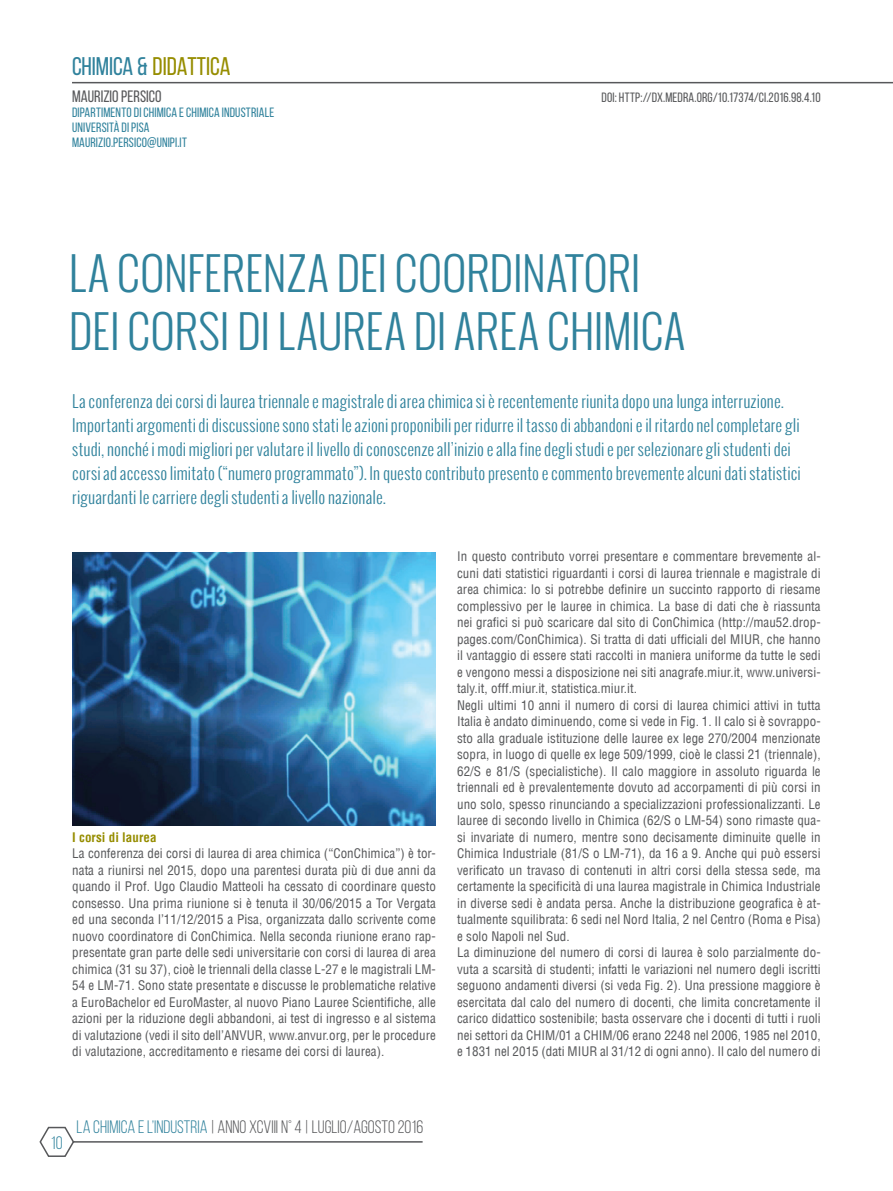
<style>
.page{position:relative;width:893px;height:1191px;background:#fff}
.page>*{position:absolute;margin:0;border:0;box-sizing:border-box;transform-origin:0 0}
.t1{font:300 45px/58.5px "Oswald";letter-spacing:-.005em;color:#30829c}
.t2{font:25.5px "Bebas Neue";color:#968d00}
.t3{font:18px "Bebas Neue";color:#57585a}
.t4{font:18px "Bebas Neue";color:#30829c}
.t5{font:300 16.5px/24px "Oswald";letter-spacing:.005em;color:#30829c}
.t6{font:16.5px "Bebas Neue";letter-spacing:.005em;color:#57585a}
.t7{font:13.5px/15px "Bebas Neue";letter-spacing:.01em;color:#30829c}
.t8{font:13.5px "Bebas Neue";letter-spacing:.01em;color:#57585a}
.t9{font:condensed 12.9px/16.5px "Helvetica LT";letter-spacing:.005em;color:#57585a;text-align:justify}
.t10{font:700 condensed 12.9px "Helvetica LT";letter-spacing:.005em;color:#968d00}
.s1{color:#30829c}
</style>
<div class="page">
<hr style="left:72px;top:82px;width:821px;height:1px;background:#57585a">
<svg style="left:39px;top:1126px;width:384px;height:31px"></svg>
<img style="left:72px;top:553px;width:364px;height:272px">
<h2 class="t2" style="left:72px;top:52px;width:160px"><span class="s1">CHIMICA &amp;</span> DIDATTICA</h2>
<p class="t6" style="left:72px;top:87px;width:91px">MAURIZIO PERSICO</p>
<p class="t7" style="left:72px;top:105px;width:204px">DIPARTIMENTO DI CHIMICA E CHIMICA INDUSTRIALE<br>UNIVERSITÀ DI PISA<br>MAURIZIO.PERSICO@UNIPI.IT</p>
<p class="t8" style="left:602px;top:90px;width:221px">DOI: HTTP://DX.MEDRA.ORG/10.17374/CI.2016.98.4.10</p>
<h1 class="t1" style="left:69px;top:243px;width:618px">LA CONFERENZA DEI COORDINATORI<br>DEI CORSI DI LAUREA DI AREA CHIMICA</h1>
<p class="t5" style="left:72px;top:389px;width:730px">La conferenza dei corsi di laurea triennale e magistrale di area chimica si è recentemente riunita dopo una lunga interruzione.<br>Importanti argomenti di discussione sono stati le azioni proponibili per ridurre il tasso di abbandoni e il ritardo nel completare gli studi, nonché i modi migliori per valutare il livello di conoscenze all’inizio e alla fine degli studi e per selezionare gli studenti dei corsi ad accesso limitato (“numero programmato”). In questo contributo presento e commento brevemente alcuni dati statistici riguardanti le carriere degli studenti a livello nazionale.</p>
<p class="t10" style="left:72px;top:829px;width:86px">I corsi di laurea</p>
<p class="t9" style="left:72px;top:845px;width:365px">La conferenza dei corsi di laurea di area chimica (“ConChimica”) è tor&shy;nata a riunirsi nel 2015, dopo una parentesi durata più di due anni da quando il Prof. Ugo Claudio Matteoli ha cessato di coordinare questo consesso. Una prima riunione si è tenuta il 30/06/2015 a Tor Vergata ed una seconda l’11/12/2015 a Pisa, organizzata dallo scrivente come nuovo coordinatore di ConChimica. Nella seconda riunione erano rap&shy;presentate gran parte delle sedi universitarie con corsi di laurea di area chimica (31 su 37), cioè le triennali della classe L-27 e le magistrali LM-54 e LM-71. Sono state presentate e discusse le problematiche relative a EuroBachelor ed EuroMaster, al nuovo Piano Lauree Scientifiche, alle azioni per la riduzione degli abbandoni, ai test di ingresso e al sistema di valutazione (vedi il sito dell’ANVUR, www.anvur.org, per le procedure di valutazione, accreditamento e riesame dei corsi di laurea).</p>
<p class="t9" style="left:457px;top:548px;width:365px;text-align:left">In questo contributo vorrei presentare e commentare brevemente al&shy;cuni dati statistici riguardanti i corsi di laurea triennale e magistrale di area chimica: lo si potrebbe definire un succinto rapporto di riesame complessivo per le lauree in chimica. La base di dati che è riassunta nei grafici si può scaricare dal sito di ConChimica (http://mau52.drop&shy;pages.com/ConChimica). Si tratta di dati ufficiali del MIUR, che hanno il vantaggio di essere stati raccolti in maniera uniforme da tutte le sedi e vengono messi a disposizione nei siti anagrafe.miur.it, www.universi&shy;taly.it, offf.miur.it, statistica.miur.it.<br>Negli ultimi 10 anni il numero di corsi di laurea chimici attivi in tutta Italia è andato diminuendo, come si vede in Fig. 1. Il calo si è sovrappo&shy;sto alla graduale istituzione delle lauree ex lege 270/2004 menzionate sopra, in luogo di quelle ex lege 509/1999, cioè le classi 21 (triennale), 62/S e 81/S (specialistiche). Il calo maggiore in assoluto riguarda le triennali ed è prevalentemente dovuto ad accorpamenti di più corsi in uno solo, spesso rinunciando a specializzazioni professionalizzanti. Le lauree di secondo livello in Chimica (62/S o LM-54) sono rimaste qua&shy;si invariate di numero, mentre sono decisamente diminuite quelle in Chimica Industriale (81/S o LM-71), da 16 a 9. Anche qui può essersi verificato un travaso di contenuti in altri corsi della stessa sede, ma certamente la specificità di una laurea magistrale in Chimica Industriale in diverse sedi è andata persa. Anche la distribuzione geografica è at&shy;tualmente squilibrata: 6 sedi nel Nord Italia, 2 nel Centro (Roma e Pisa) e solo Napoli nel Sud.<br>La diminuzione del numero di corsi di laurea è solo parzialmente do&shy;vuta a scarsità di studenti; infatti le variazioni nel numero degli iscritti seguono andamenti diversi (si veda Fig. 2). Una pressione maggiore è esercitata dal calo del numero di docenti, che limita concretamente il carico didattico sostenibile; basta osservare che i docenti di tutti i ruoli nei settori da CHIM/01 a CHIM/06 erano 2248 nel 2006, 1985 nel 2010, e 1831 nel 2015 (dati MIUR al 31/12 di ogni anno). Il calo del numero di</p>
<h3 class="t4" style="left:51px;top:1133px;width:13px">10</h3>
<h3 class="t3" style="left:77px;top:1117px;width:348px"><span class="s1">LA CHIMICA E L’INDUSTRIA</span> | ANNO XCVIII N° 4 | LUGLIO/AGOSTO 2016</h3>
</div>
